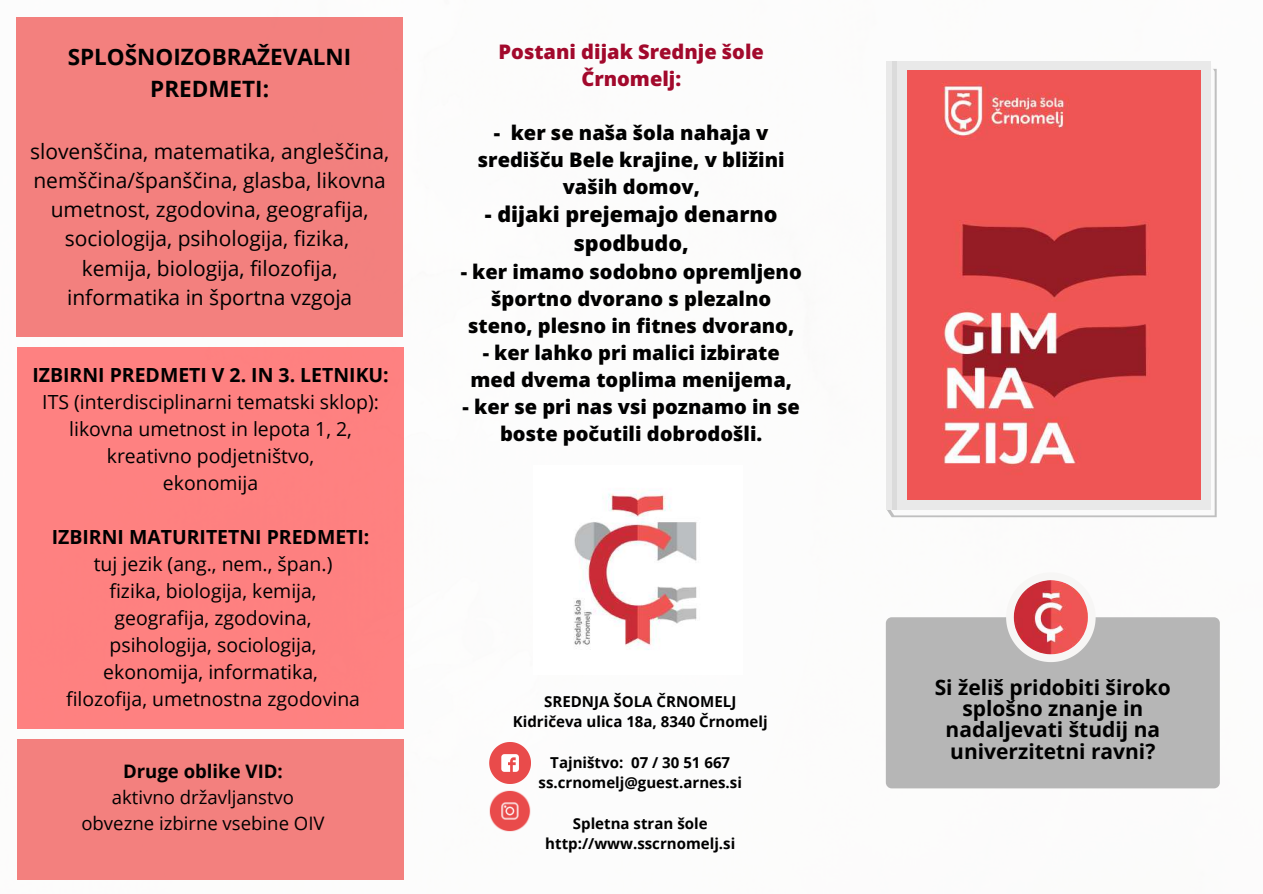
<style>
.page{position:relative;width:1263px;height:894px;background:#fff}
.page>*{position:absolute;margin:0;border:0;box-sizing:border-box;transform-origin:0 0}
.t1{font:700 22.5px/31.5px "Open Sans";color:#000;text-align:center}
.t2{font:800 21.6px/29.2px "Open Sans";color:#000;text-align:center}
.t3{font:21px/29.2px "Open Sans";color:#000;text-align:center}
.t4{font:700 21px/21.3px "Open Sans";color:#000;text-align:center}
.t5{font:800 20.1px/27px "Open Sans";color:#000;text-align:center}
.t6{font:800 20.1px/27px "Open Sans";color:#a2092c;text-align:center}
.t7{font:19.5px/27px "Open Sans";color:#000;text-align:center}
.t8{font:700 19.5px "Open Sans";color:#000}
.t9{font:18.6px/25.8px "Open Sans";color:#000;text-align:center}
.t10{font:700 18.6px "Open Sans";color:#000}
.t11{font:700 15px/20.2px "Open Sans";color:#000;text-align:center}
</style>
<div class="page">
<div style="left:886px;top:617px;width:334px;height:171px;background:#b6b6b6;border-radius:6px"></div>
<svg style="left:1006px;top:613px;width:90px;height:49px"></svg>
<img style="left:1014px;top:580px;width:74px;height:74px">
<div style="left:16px;top:17px;width:387px;height:320px;background:#f3807e"></div>
<div style="left:17px;top:347px;width:387px;height:381px;background:#fe8180"></div>
<img style="left:489px;top:742px;width:42px;height:42px">
<img style="left:489px;top:790px;width:42px;height:42px">
<div style="left:17px;top:738px;width:387px;height:141px;background:#f3807e"></div>
<svg style="left:889px;top:68px;width:326px;height:447px"></svg>
<div style="left:886px;top:61px;width:325px;height:448px;background:#e9e9e9"></div>
<img style="left:908px;top:71px;width:293px;height:428px">
<hr style="left:893px;top:61px;width:4px;height:448px;background:#dbdbdb">
<img style="left:573px;top:490px;width:124px;height:160px">
<p class="t1" style="left:68px;top:41px;width:285px">SPLOŠNOIZOBRAŽEVALNI<br>PREDMETI:</p>
<p class="t3" style="left:30px;top:136px;width:361px">slovenščina, matematika, angleščina, nemščina/španščina, glasba, likovna umetnost, zgodovina, geografija, sociologija, psihologija, fizika, kemija, biologija, filozofija, informatika in športna vzgoja</p>
<p class="t8" style="left:32px;top:360px;width:358px">IZBIRNI PREDMETI V 2. IN 3. LETNIKU:</p>
<p class="t7" style="left:42px;top:387px;width:338px">ITS (interdisciplinarni tematski sklop): likovna umetnost in lepota 1, 2, kreativno podjetništvo,<br>ekonomija</p>
<p class="t8" style="left:52px;top:522px;width:319px">IZBIRNI MATURITETNI PREDMETI:</p>
<p class="t7" style="left:66px;top:549px;width:295px">tuj jezik (ang., nem., špan.) fizika, biologija, kemija, geografija, zgodovina, psihologija, sociologija, ekonomija, informatika, filozofija, umetnostna zgodovina</p>
<p class="t10" style="left:123px;top:757px;width:161px">Druge oblike VID:</p>
<p class="t9" style="left:81px;top:783px;width:245px">aktivno državljanstvo obvezne izbirne vsebine OIV</p>
<p class="t6" style="left:499px;top:37px;width:267px">Postani dijak Srednje šole<br>Črnomelj:</p>
<p class="t5" style="left:478px;top:118px;width:308px">- ker se naša šola nahaja v središču Bele krajine, v bližini vaših domov,</p>
<p class="t2" style="left:485px;top:199px;width:294px">- dijaki prejemajo denarno spodbudo,</p>
<p class="t5" style="left:461px;top:258px;width:343px">- ker imamo sodobno opremljeno športno dvorano s plezalno steno, plesno in fitnes dvorano,</p>
<p class="t5" style="left:470px;top:339px;width:323px">- ker lahko pri malici izbirate med dvema toplima menijema,</p>
<p class="t5" style="left:463px;top:393px;width:339px">- ker se pri nas vsi poznamo in se boste počutili dobrodošli.</p>
<p class="t11" style="left:513px;top:691px;width:256px">SREDNJA ŠOLA ČRNOMELJ<br>Kidričeva ulica 18a, 8340 Črnomelj</p>
<p class="t11" style="left:538px;top:751px;width:205px">Tajništvo: 07 / 30 51 667 ss.crnomelj@guest.arnes.si</p>
<p class="t11" style="left:545px;top:812px;width:192px">Spletna stran šole http://www.sscrnomelj.si</p>
<p class="t4" style="left:935px;top:675px;width:238px">Si želiš pridobiti široko splošno znanje in nadaljevati študij na univerzitetni ravni?</p>
</div>
